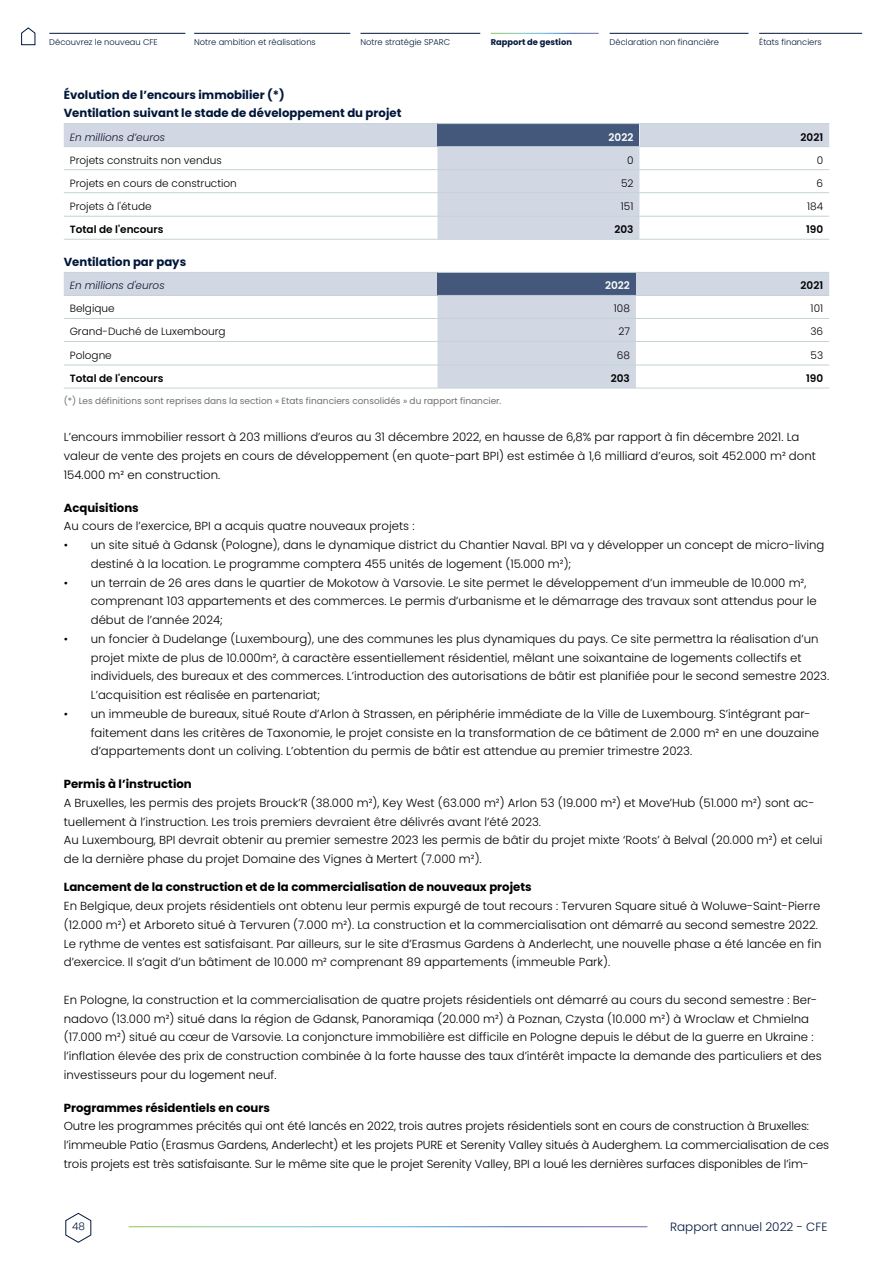
<style>
.page{position:relative;width:893px;height:1263px;background:#fff}
.page>*{position:absolute;margin:0;border:0;box-sizing:border-box;transform-origin:0 0}
.t1{font:300 12px "Poppins";color:#00173a}
.t2{font:300 11.7px/18.8px "Poppins";color:#000}
.t3{font:700 11.7px "Poppins";color:#000}
.t4{font:700 11.7px/18.8px "Poppins";color:#00173a}
.t5{font:300 10.5px "Poppins";color:#000}
.t6{font:600 10.5px "Poppins";color:#000}
.t7{font:italic 300 10.5px "Poppins";color:#12132f}
.t8{font:600 10.5px "Poppins";color:#fff}
.t9{font:300 10.5px "Poppins";color:#00173a}
.t10{font:9px "Poppins";color:#706f6f}
.t11{font:300 8.4px "Poppins";color:#00173a}
.t12{font:700 8.4px "Poppins";color:#00173a}
</style>
<div class="page">
<svg style="left:65px;top:1212px;width:27px;height:31px"></svg>
<svg style="left:64px;top:124px;width:765px;height:115px"></svg>
<div style="left:437px;top:124px;width:202px;height:23px;background:#43587b"></div>
<hr style="left:639px;top:146px;width:190px;height:1px;background:#c5d3d6">
<hr style="left:639px;top:169px;width:190px;height:1px;background:#c5d3d6">
<hr style="left:639px;top:192px;width:190px;height:1px;background:#c5d3d6">
<hr style="left:639px;top:216px;width:190px;height:1px;background:#c5d3d6">
<hr style="left:639px;top:239px;width:190px;height:1px;background:#c5d3d6">
<hr style="left:437px;top:123px;width:202px;height:1px;background:#c5d3d6">
<hr style="left:437px;top:146px;width:202px;height:1px;background:#c5d3d6">
<hr style="left:64px;top:169px;width:373px;height:1px;background:#c5d3d6">
<hr style="left:64px;top:192px;width:373px;height:1px;background:#c5d3d6">
<hr style="left:64px;top:216px;width:373px;height:1px;background:#c5d3d6">
<hr style="left:64px;top:239px;width:373px;height:1px;background:#c5d3d6">
<hr style="left:64px;top:123px;width:373px;height:1px;background:#c5d3d6">
<hr style="left:639px;top:123px;width:190px;height:1px;background:#c5d3d6">
<hr style="left:64px;top:146px;width:373px;height:1px;background:#c5d3d6">
<hr style="left:437px;top:169px;width:202px;height:1px;background:#c5d3d6">
<hr style="left:437px;top:192px;width:202px;height:1px;background:#c5d3d6">
<hr style="left:437px;top:216px;width:202px;height:1px;background:#c5d3d6">
<hr style="left:437px;top:239px;width:202px;height:1px;background:#c5d3d6">
<svg style="left:64px;top:273px;width:765px;height:115px"></svg>
<div style="left:437px;top:272px;width:199px;height:23px;background:#43587b"></div>
<hr style="left:636px;top:295px;width:193px;height:1px;background:#c5d3d6">
<hr style="left:636px;top:318px;width:193px;height:1px;background:#c5d3d6">
<hr style="left:636px;top:341px;width:193px;height:1px;background:#c5d3d6">
<hr style="left:636px;top:365px;width:193px;height:1px;background:#c5d3d6">
<hr style="left:636px;top:388px;width:193px;height:1px;background:#c5d3d6">
<hr style="left:437px;top:272px;width:199px;height:1px;background:#c5d3d6">
<hr style="left:437px;top:295px;width:199px;height:1px;background:#c5d3d6">
<hr style="left:64px;top:318px;width:373px;height:1px;background:#c5d3d6">
<hr style="left:64px;top:341px;width:373px;height:1px;background:#c5d3d6">
<hr style="left:64px;top:365px;width:373px;height:1px;background:#c5d3d6">
<hr style="left:64px;top:388px;width:373px;height:1px;background:#c5d3d6">
<hr style="left:64px;top:272px;width:373px;height:1px;background:#c5d3d6">
<hr style="left:636px;top:272px;width:193px;height:1px;background:#c5d3d6">
<hr style="left:64px;top:295px;width:373px;height:1px;background:#c5d3d6">
<hr style="left:437px;top:318px;width:199px;height:1px;background:#c5d3d6">
<hr style="left:437px;top:341px;width:199px;height:1px;background:#c5d3d6">
<hr style="left:437px;top:365px;width:199px;height:1px;background:#c5d3d6">
<hr style="left:437px;top:388px;width:199px;height:1px;background:#c5d3d6">
<hr style="left:49px;top:33px;width:136px;height:1px;background:#00173a">
<hr style="left:194px;top:33px;width:156px;height:1px;background:#00173a">
<hr style="left:360px;top:33px;width:120px;height:1px;background:#00173a">
<hr style="left:610px;top:33px;width:138px;height:1px;background:#00173a">
<hr style="left:759px;top:33px;width:103px;height:1px;background:#00173a">
<svg style="left:21px;top:27px;width:14px;height:18px"></svg>
<p class="t11" style="left:49px;top:37px;width:110px">Découvrez le nouveau CFE</p>
<p class="t11" style="left:194px;top:37px;width:123px">Notre ambition et réalisations</p>
<p class="t11" style="left:360px;top:37px;width:91px">Notre stratégie SPARC</p>
<p class="t12" style="left:491px;top:37px;width:83px">Rapport de gestion</p>
<p class="t11" style="left:610px;top:37px;width:111px">Déclaration non financière</p>
<p class="t11" style="left:759px;top:37px;width:64px">États financiers</p>
<p class="t4" style="left:64px;top:85px;width:339px">Évolution de l’encours immobilier (*)<br>Ventilation suivant le stade de développement du projet</p>
<p class="t7" style="left:70px;top:131px;width:97px">En millions d’euros</p>
<p class="t8" style="left:609px;top:131px;width:26px">2022</p>
<p class="t6" style="left:800px;top:131px;width:24px">2021</p>
<p class="t5" style="left:70px;top:154px;width:154px">Projets construits non vendus</p>
<p class="t5" style="left:627px;top:154px;width:8px">0</p>
<p class="t5" style="left:817px;top:154px;width:8px">0</p>
<p class="t5" style="left:70px;top:177px;width:169px">Projets en cours de construction</p>
<p class="t5" style="left:621px;top:177px;width:14px">52</p>
<p class="t5" style="left:817px;top:177px;width:8px">6</p>
<p class="t5" style="left:70px;top:200px;width:83px">Projets à l'étude</p>
<p class="t5" style="left:621px;top:200px;width:14px">151</p>
<p class="t5" style="left:807px;top:200px;width:18px">184</p>
<p class="t6" style="left:70px;top:223px;width:95px">Total de l'encours</p>
<p class="t6" style="left:614px;top:223px;width:21px">203</p>
<p class="t6" style="left:806px;top:223px;width:19px">190</p>
<p class="t4" style="left:64px;top:253px;width:124px">Ventilation par pays</p>
<p class="t7" style="left:70px;top:280px;width:96px">En millions d'euros</p>
<p class="t8" style="left:605px;top:280px;width:26px">2022</p>
<p class="t6" style="left:800px;top:280px;width:24px">2021</p>
<p class="t5" style="left:70px;top:303px;width:46px">Belgique</p>
<p class="t5" style="left:614px;top:303px;width:18px">108</p>
<p class="t5" style="left:811px;top:303px;width:14px">101</p>
<p class="t5" style="left:70px;top:326px;width:157px">Grand-Duché de Luxembourg</p>
<p class="t5" style="left:618px;top:326px;width:13px">27</p>
<p class="t5" style="left:810px;top:326px;width:14px">36</p>
<p class="t5" style="left:70px;top:349px;width:44px">Pologne</p>
<p class="t5" style="left:617px;top:349px;width:15px">68</p>
<p class="t5" style="left:811px;top:349px;width:14px">53</p>
<p class="t6" style="left:70px;top:372px;width:95px">Total de l'encours</p>
<p class="t6" style="left:611px;top:372px;width:21px">203</p>
<p class="t6" style="left:806px;top:372px;width:19px">190</p>
<p class="t10" style="left:64px;top:395px;width:439px">(*) Les définitions sont reprises dans la section « Etats financiers consolidés » du rapport financier.</p>
<p class="t2" style="left:64px;top:428px;width:754px">L’encours immobilier ressort à 203 millions d’euros au 31 décembre 2022, en hausse de 6,8% par rapport à fin décembre 2021. La valeur de vente des projets en cours de développement (en quote-part BPI) est estimée à 1,6 milliard d’euros, soit 452.000 m² dont<br>154.000 m² en construction.</p>
<p class="t3" style="left:64px;top:501px;width:77px">Acquisitions</p>
<p class="t2" style="left:64px;top:517px;width:352px">Au cours de l’exercice, BPI a acquis quatre nouveaux projets :</p>
<p class="t2" style="left:91px;top:536px;width:735px;text-indent:-27px">• un site situé à Gdansk (Pologne), dans le dynamique district du Chantier Naval. BPI va y développer un concept de micro-living destiné à la location. Le programme comptera 455 unités de logement (15.000 m²);</p>
<p class="t2" style="left:91px;top:573px;width:728px;text-indent:-27px">• un terrain de 26 ares dans le quartier de Mokotow à Varsovie. Le site permet le développement d’un immeuble de 10.000 m², comprenant 103 appartements et des commerces. Le permis d’urbanisme et le démarrage des travaux sont attendus pour le début de l’année 2024;</p>
<p class="t2" style="left:91px;top:629px;width:740px;text-indent:-27px">• un foncier à Dudelange (Luxembourg), une des communes les plus dynamiques du pays. Ce site permettra la réalisation d’un projet mixte de plus de 10.000m², à caractère essentiellement résidentiel, mêlant une soixantaine de logements collectifs et individuels, des bureaux et des commerces. L’introduction des autorisations de bâtir est planifiée pour le second semestre 2023.<br>L’acquisition est réalisée en partenariat;</p>
<p class="t2" style="left:91px;top:704px;width:730px;text-indent:-27px">• un immeuble de bureaux, situé Route d’Arlon à Strassen, en périphérie immédiate de la Ville de Luxembourg. S’intégrant par&shy;faitement dans les critères de Taxonomie, le projet consiste en la transformation de ce bâtiment de 2.000 m² en une douzaine d’appartements dont un coliving. L’obtention du permis de bâtir est attendue au premier trimestre 2023.</p>
<p class="t3" style="left:64px;top:777px;width:130px">Permis à l’instruction</p>
<p class="t2" style="left:64px;top:793px;width:760px">A Bruxelles, les permis des projets Brouck’R (38.000 m²), Key West (63.000 m²) Arlon 53 (19.000 m²) et Move’Hub (51.000 m²) sont ac&shy;tuellement à l’instruction. Les trois premiers devraient être délivrés avant l’été 2023.<br>Au Luxembourg, BPI devrait obtenir au premier semestre 2023 les permis de bâtir du projet mixte ‘Roots’ à Belval (20.000 m²) et celui de la dernière phase du projet Domaine des Vignes à Mertert (7.000 m²).</p>
<p class="t3" style="left:64px;top:880px;width:469px">Lancement de la construction et de la commercialisation de nouveaux projets</p>
<p class="t2" style="left:64px;top:897px;width:759px">En Belgique, deux projets résidentiels ont obtenu leur permis expurgé de tout recours : Tervuren Square situé à Woluwe-Saint-Pierre (12.000 m²) et Arboreto situé à Tervuren (7.000 m²). La construction et la commercialisation ont démarré au second semestre 2022.<br>Le rythme de ventes est satisfaisant. Par ailleurs, sur le site d’Erasmus Gardens à Anderlecht, une nouvelle phase a été lancée en fin d’exercice. Il s’agit d’un bâtiment de 10.000 m² comprenant 89 appartements (immeuble Park).</p>
<p class="t2" style="left:64px;top:990px;width:760px">En Pologne, la construction et la commercialisation de quatre projets résidentiels ont démarré au cours du second semestre : Ber&shy;nadovo (13.000 m²) situé dans la région de Gdansk, Panoramiqa (20.000 m²) à Poznan, Czysta (10.000 m²) à Wroclaw et Chmielna (17.000 m²) situé au cœur de Varsovie. La conjoncture immobilière est difficile en Pologne depuis le début de la guerre en Ukraine : l’inflation élevée des prix de construction combinée à la forte hausse des taux d’intérêt impacte la demande des particuliers et des investisseurs pour du logement neuf.</p>
<p class="t3" style="left:64px;top:1101px;width:208px">Programmes résidentiels en cours</p>
<p class="t2" style="left:64px;top:1117px;width:767px">Outre les programmes précités qui ont été lancés en 2022, trois autres projets résidentiels sont en cours de construction à Bruxelles: l’immeuble Patio (Erasmus Gardens, Anderlecht) et les projets PURE et Serenity Valley situés à Auderghem. La commercialisation de ces trois projets est très satisfaisante. Sur le même site que le projet Serenity Valley, BPI a loué les dernières surfaces disponibles de l’im-</p>
<p class="t9" style="left:72px;top:1220px;width:14px">48</p>
<p class="t1" style="left:670px;top:1219px;width:159px">Rapport annuel 2022 - CFE</p>
</div>
